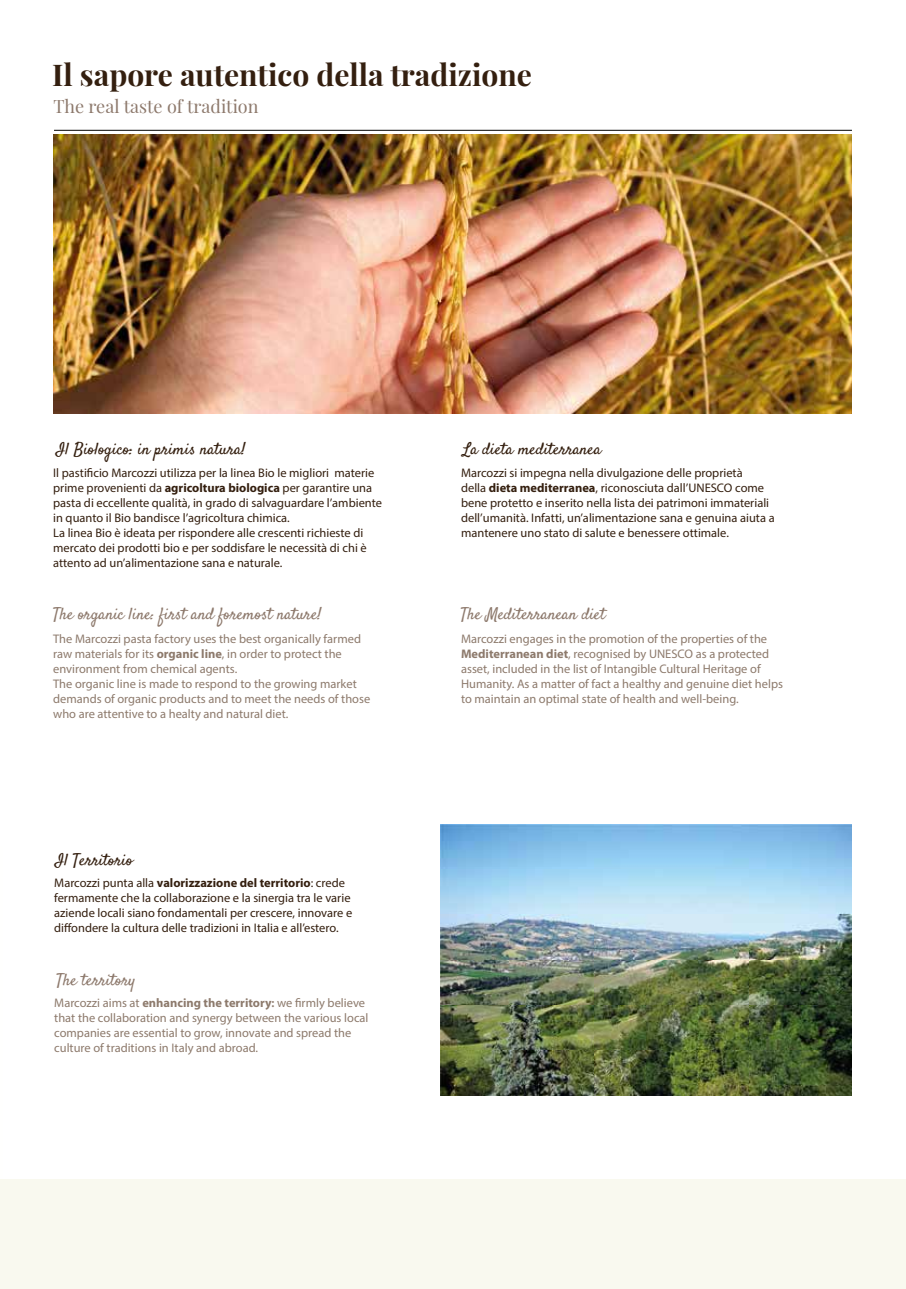
<style>
.page{position:relative;width:906px;height:1289px;background:#fff}
.page>*{position:absolute;margin:0;border:0;box-sizing:border-box;transform-origin:0 0}
.t1{font:700 30px "Playfair Display";color:#341f0f}
.t2{font:18px "Playfair Display";color:#8d796c}
.t3{font:16.5px "Satisfy";color:#8d796c}
.t4{font:16.5px "Satisfy";color:#341f0f}
.t5{font:12.45px/15px "Myriad Pro";color:#341f0f}
.t6{font:12.45px/15px "Myriad Pro";color:#8d7a6c}
.s1{font-weight:700}
.s2{font-weight:600}
</style>
<div class="page">
<img style="left:53px;top:134px;width:799px;height:279px">
<div style="left:0;top:1179px;width:906px;height:109px;background:#f9f9ef"></div>
<img style="left:440px;top:824px;width:412px;height:271px">
<hr style="left:54px;top:130px;width:798px;height:1px;background:#000">
<h1 class="t1" style="left:52px;top:51px;width:481px">Il sapore autentico della tradizione</h1>
<h2 class="t2" style="left:53px;top:93px;width:207px">The real taste of tradition</h2>
<h3 class="t4" style="left:57px;top:438px;width:190px">Il Biologico: in primis natura!</h3>
<h3 class="t4" style="left:463px;top:438px;width:140px">La dieta mediterranea</h3>
<p class="t5" style="left:53px;top:465px;width:330px">Il pastificio Marcozzi utilizza per la linea Bio le migliori materie prime provenienti da <span class="s1">agricoltura biologica</span> per garantire una pasta di eccellente qualità, in grado di salvaguardare l’ambiente in quanto il Bio bandisce l’agricoltura chimica.<br>La linea Bio è ideata per rispondere alle crescenti richieste di mercato dei prodotti bio e per soddisfare le necessità di chi è attento ad un’alimentazione sana e naturale.</p>
<p class="t5" style="left:461px;top:465px;width:315px">Marcozzi si impegna nella divulgazione delle proprietà<br>della <span class="s1">dieta mediterranea</span>, riconosciuta dall’UNESCO come bene protetto e inserito nella lista dei patrimoni immateriali dell’umanità. Infatti, un’alimentazione sana e genuina aiuta a mantenere uno stato di salute e benessere ottimale.</p>
<h3 class="t3" style="left:53px;top:603px;width:270px">The organic line: first and foremost nature!</h3>
<h3 class="t3" style="left:460px;top:603px;width:146px">The Mediterranean diet</h3>
<p class="t6" style="left:53px;top:630px;width:318px">The Marcozzi pasta factory uses the best organically farmed raw materials for its <span class="s1">organic line</span>, in order to protect the environment from chemical agents.<br>The organic line is made to respond to the growing market demands of organic products and to meet the needs of those who are attentive to a healty and natural diet.</p>
<p class="t6" style="left:461px;top:630px;width:323px">Marcozzi engages in the promotion of the properties of the <span class="s1">Mediterranean diet</span>, recognised by UNESCO as a protected asset, included in the list of Intangible Cultural Heritage of Humanity. As a matter of fact a healthy and genuine diet helps to maintain an optimal state of health and well-being.</p>
<h3 class="t4" style="left:55px;top:849px;width:79px">Il Territorio</h3>
<p class="t5" style="left:54px;top:875px;width:299px">Marcozzi punta alla <span class="s1">valorizzazione del territorio</span>: crede fermamente che la collaborazione e la sinergia tra le varie aziende locali siano fondamentali per crescere, innovare e diffondere la cultura delle tradizioni in Italia e all’estero.</p>
<h3 class="t3" style="left:56px;top:969px;width:81px">The territory</h3>
<p class="t6" style="left:54px;top:995px;width:316px">Marcozzi aims at <span class="s1">enhancing the territory</span><span class="s2">:</span> we firmly believe that the collaboration and synergy between the various local companies are essential to grow, innovate and spread the culture of traditions in Italy and abroad.</p>
</div>
